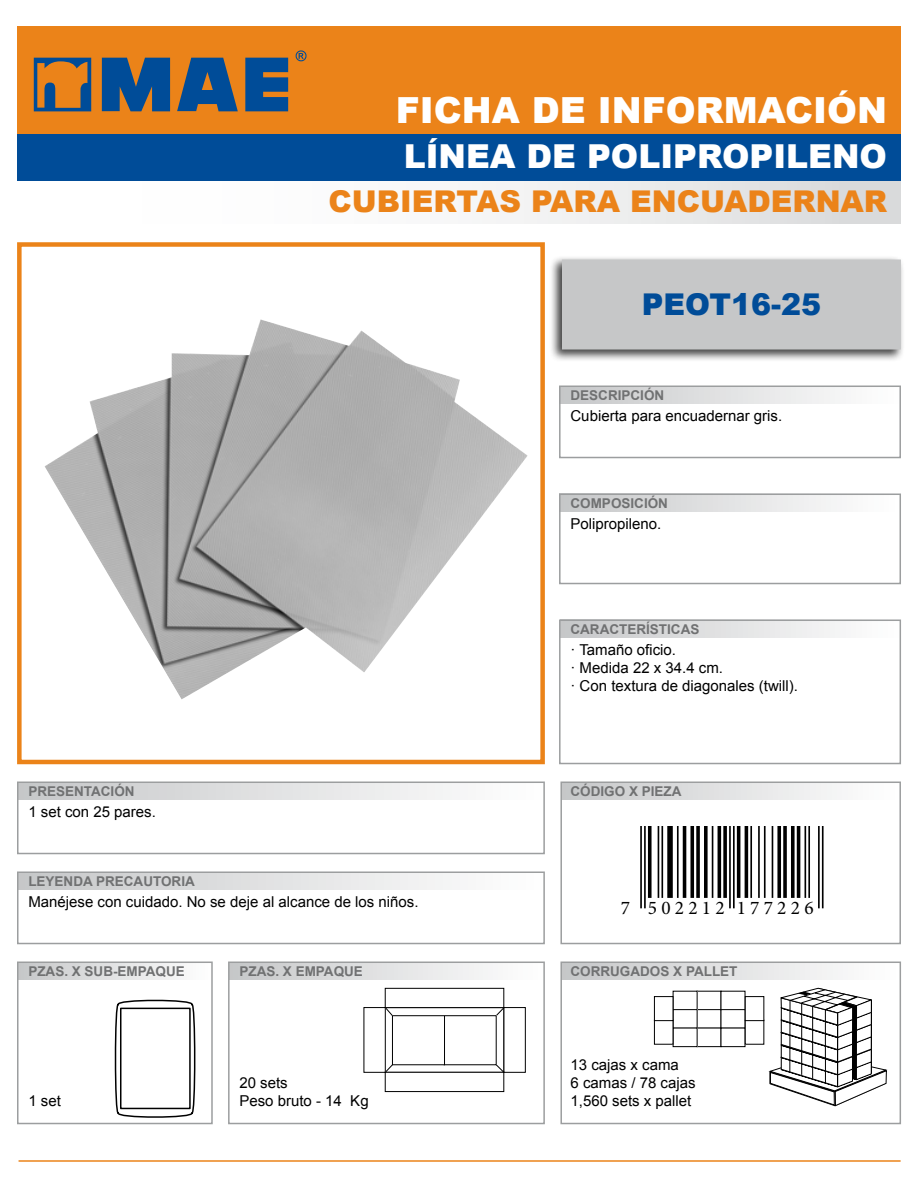
<style>
.page{position:relative;width:918px;height:1188px;background:#fff}
.page>*{position:absolute;margin:0;border:0;box-sizing:border-box;transform-origin:0 0}
.t1{font:900 36px "Arial";color:#fff}
.t2{font:900 33px "Arial";color:#fff}
.t3{font:900 30px "Arial";color:#eb8319}
.t4{font:900 30px "Arial";color:#004c98}
.t5{font:19.35px "Minion Pro";letter-spacing:.22em;color:#000}
.t6{font:15px/18px "Arial";color:#000}
.t7{font:700 13.5px "Arial";color:#707172}
</style>
<div class="page">
<div style="left:229px;top:963px;width:314px;height:17px;background:linear-gradient(to right,#c6c7c9,#fff)"></div>
<div style="left:562px;top:963px;width:338px;height:17px;background:linear-gradient(to right,#c6c7c9,#fff)"></div>
<div style="left:561px;top:783px;width:338px;height:17px;background:linear-gradient(to right,#c6c7c9,#fff)"></div>
<div style="left:17px;top:170px;width:884px;height:54px;background:linear-gradient(to right,#fff,#dddedf)"></div>
<div style="left:17px;top:116px;width:884px;height:65px;background:#004c98"></div>
<div style="left:17px;top:26px;width:884px;height:108px;background:#eb8319"></div>
<hr style="left:19px;top:1160px;width:882px;height:2px;background:#eb8319">
<div style="left:17px;top:242px;width:528px;height:522px;border:4px solid #eb8319"></div>
<div style="left:549px;top:256px;width:356px;height:106px;background:#000;opacity:.75"></div>
<div style="left:562px;top:260px;width:339px;height:90px;background:#c6c7c8"></div>
<div style="left:560px;top:386px;width:340px;height:18px;background:linear-gradient(to right,#c6c7c9,#fff)"></div>
<div style="left:560px;top:494px;width:340px;height:18px;background:linear-gradient(to right,#c6c7c9,#fff)"></div>
<div style="left:560px;top:620px;width:340px;height:18px;background:linear-gradient(to right,#c6c7c8,#fff)"></div>
<div style="left:559px;top:620px;width:342px;height:144px;border:2px solid #9c9e9f"></div>
<div style="left:18px;top:783px;width:526px;height:17px;background:linear-gradient(to right,#c6c7c9,#fff)"></div>
<div style="left:559px;top:386px;width:342px;height:72px;border:2px solid #9c9e9f"></div>
<div style="left:559px;top:494px;width:342px;height:90px;border:2px solid #9c9e9f"></div>
<div style="left:17px;top:782px;width:528px;height:72px;border:2px solid #9c9e9f"></div>
<svg style="left:102px;top:58px;width:68px;height:53px;background:#215385"></svg>
<svg style="left:177px;top:58px;width:61px;height:53px"></svg>
<svg style="left:245px;top:58px;width:43px;height:53px;background:#1c5288"></svg>
<svg style="left:34px;top:58px;width:57px;height:53px"></svg>
<svg style="left:296px;top:50px;width:11px;height:11px"></svg>
<div style="left:18px;top:873px;width:526px;height:16px;background:linear-gradient(to right,#c6c7c9,#fff)"></div>
<div style="left:17px;top:871px;width:528px;height:73px;border:2px solid #9c9e9f"></div>
<div style="left:18px;top:963px;width:193px;height:17px;background:linear-gradient(to right,#c6c7c9,#fff)"></div>
<div style="left:228px;top:962px;width:317px;height:162px;border:2px solid #9c9e9f"></div>
<div style="left:560px;top:782px;width:341px;height:162px;border:2px solid #9c9e9f"></div>
<div style="left:560px;top:962px;width:341px;height:162px;border:2px solid #9c9e9f"></div>
<div style="left:17px;top:962px;width:196px;height:162px;border:2px solid #9c9e9f"></div>
<hr style="left:640px;top:827px;width:2px;height:81px;background:#000">
<hr style="left:644px;top:827px;width:2px;height:81px;background:#000">
<svg style="left:648px;top:827px;width:4px;height:71px"></svg>
<hr style="left:658px;top:827px;width:1px;height:71px;background:#000">
<hr style="left:661px;top:827px;width:2px;height:71px;background:#000">
<div style="left:667px;top:827px;width:6px;height:71px;background:#000"></div>
<hr style="left:677px;top:827px;width:2px;height:71px;background:#000">
<hr style="left:683px;top:827px;width:3px;height:71px;background:#000">
<svg style="left:690px;top:827px;width:4px;height:71px"></svg>
<svg style="left:696px;top:827px;width:4px;height:71px"></svg>
<svg style="left:704px;top:827px;width:4px;height:71px"></svg>
<hr style="left:712px;top:827px;width:1px;height:71px;background:#000">
<hr style="left:718px;top:827px;width:3px;height:71px;background:#000">
<svg style="left:723px;top:827px;width:4px;height:71px"></svg>
<hr style="left:729px;top:827px;width:2px;height:81px;background:#000">
<hr style="left:733px;top:827px;width:2px;height:81px;background:#000">
<hr style="left:737px;top:827px;width:3px;height:71px;background:#000">
<hr style="left:745px;top:827px;width:3px;height:71px;background:#000">
<hr style="left:750px;top:827px;width:2px;height:71px;background:#000">
<hr style="left:758px;top:827px;width:2px;height:71px;background:#000">
<hr style="left:764px;top:827px;width:2px;height:71px;background:#000">
<hr style="left:772px;top:827px;width:1px;height:71px;background:#000">
<svg style="left:777px;top:827px;width:4px;height:71px"></svg>
<svg style="left:783px;top:827px;width:4px;height:71px"></svg>
<svg style="left:791px;top:827px;width:4px;height:71px"></svg>
<hr style="left:797px;top:827px;width:3px;height:71px;background:#000">
<hr style="left:805px;top:827px;width:1px;height:71px;background:#000">
<hr style="left:808px;top:827px;width:2px;height:71px;background:#000">
<hr style="left:818px;top:827px;width:2px;height:81px;background:#000">
<hr style="left:822px;top:827px;width:2px;height:81px;background:#000">
<svg style="left:115px;top:999px;width:81px;height:119px"></svg>
<div style="left:121px;top:1008px;width:69px;height:100px;background:#fff"></div>
<div style="left:120px;top:1008px;width:71px;height:101px;border:2px solid #000"></div>
<svg style="left:386px;top:1008px;width:8px;height:8px"></svg>
<svg style="left:495px;top:1008px;width:8px;height:8px"></svg>
<svg style="left:495px;top:1065px;width:8px;height:7px"></svg>
<svg style="left:386px;top:1064px;width:8px;height:8px"></svg>
<div style="left:503px;top:1007px;width:23px;height:66px;border:1px solid #000"></div>
<div style="left:363px;top:1007px;width:23px;height:66px;border:1px solid #000"></div>
<div style="left:385px;top:988px;width:119px;height:20px;border:1px solid #000"></div>
<div style="left:385px;top:1072px;width:119px;height:20px;border:1px solid #000"></div>
<div style="left:444px;top:1015px;width:53px;height:50px;border:1px solid #000"></div>
<div style="left:392px;top:1015px;width:53px;height:50px;border:1px solid #000"></div>
<div style="left:697px;top:1009px;width:24px;height:20px;border:1px solid #000"></div>
<div style="left:697px;top:1028px;width:24px;height:19px;border:1px solid #000"></div>
<div style="left:673px;top:1009px;width:25px;height:20px;border:1px solid #000"></div>
<div style="left:673px;top:1028px;width:25px;height:19px;border:1px solid #000"></div>
<div style="left:721px;top:1009px;width:24px;height:20px;border:1px solid #000"></div>
<div style="left:721px;top:1028px;width:24px;height:19px;border:1px solid #000"></div>
<div style="left:654px;top:1020px;width:19px;height:25px;border:1px solid #000"></div>
<div style="left:654px;top:996px;width:19px;height:25px;border:1px solid #000"></div>
<div style="left:745px;top:1020px;width:19px;height:25px;border:1px solid #000"></div>
<div style="left:745px;top:996px;width:19px;height:25px;border:1px solid #000"></div>
<svg style="left:769px;top:987px;width:119px;height:120px"></svg>
<img style="left:45px;top:319px;width:483px;height:380px">
<h1 class="t1" style="left:396px;top:84px;width:493px">FICHA DE INFORMACIÓN</h1>
<h2 class="t2" style="left:404px;top:132px;width:485px">LÍNEA DE POLIPROPILENO</h2>
<h3 class="t3" style="left:328px;top:180px;width:560px">CUBIERTAS PARA ENCUADERNAR</h3>
<h3 class="t4" style="left:642px;top:282px;width:181px">PEOT16-25</h3>
<p class="t7" style="left:571px;top:387px;width:95px">DESCRIPCIÓN</p>
<p class="t6" style="left:571px;top:407px;width:213px">Cubierta para encuadernar gris.</p>
<p class="t7" style="left:571px;top:495px;width:99px">COMPOSICIÓN</p>
<p class="t6" style="left:571px;top:515px;width:92px">Polipropileno.</p>
<p class="t7" style="left:571px;top:621px;width:130px">CARACTERÍSTICAS</p>
<p class="t7" style="left:28px;top:783px;width:108px">PRESENTACIÓN</p>
<p class="t6" style="left:28px;top:803px;width:129px">1 set con 25 pares.</p>
<p class="t7" style="left:28px;top:873px;width:168px">LEYENDA PRECAUTORIA</p>
<p class="t6" style="left:28px;top:893px;width:392px">Manéjese con cuidado. No se deje al alcance de los niños.</p>
<p class="t6" style="left:571px;top:641px;width:229px">· Tamaño oficio.<br>· Medida 22 x 34.4 cm.<br>· Con textura de diagonales (twill).</p>
<p class="t7" style="left:571px;top:783px;width:113px">CÓDIGO X PIEZA</p>
<p class="t5" style="left:621px;top:895px;width:194px">7 502212 177226</p>
<p class="t7" style="left:28px;top:963px;width:158px">PZAS. X SUB-EMPAQUE</p>
<p class="t7" style="left:239px;top:963px;width:125px">PZAS. X EMPAQUE</p>
<p class="t7" style="left:571px;top:963px;width:169px">CORRUGADOS X PALLET</p>
<p class="t6" style="left:239px;top:1073px;width:50px">20 sets</p>
<p class="t6" style="left:28px;top:1091px;width:34px">1 set</p>
<p class="t6" style="left:239px;top:1091px;width:131px">Peso bruto - 14 Kg</p>
<p class="t6" style="left:571px;top:1056px;width:127px">13 cajas x cama<br>6 camas / 78 cajas<br>1,560 sets x pallet</p>
</div>
